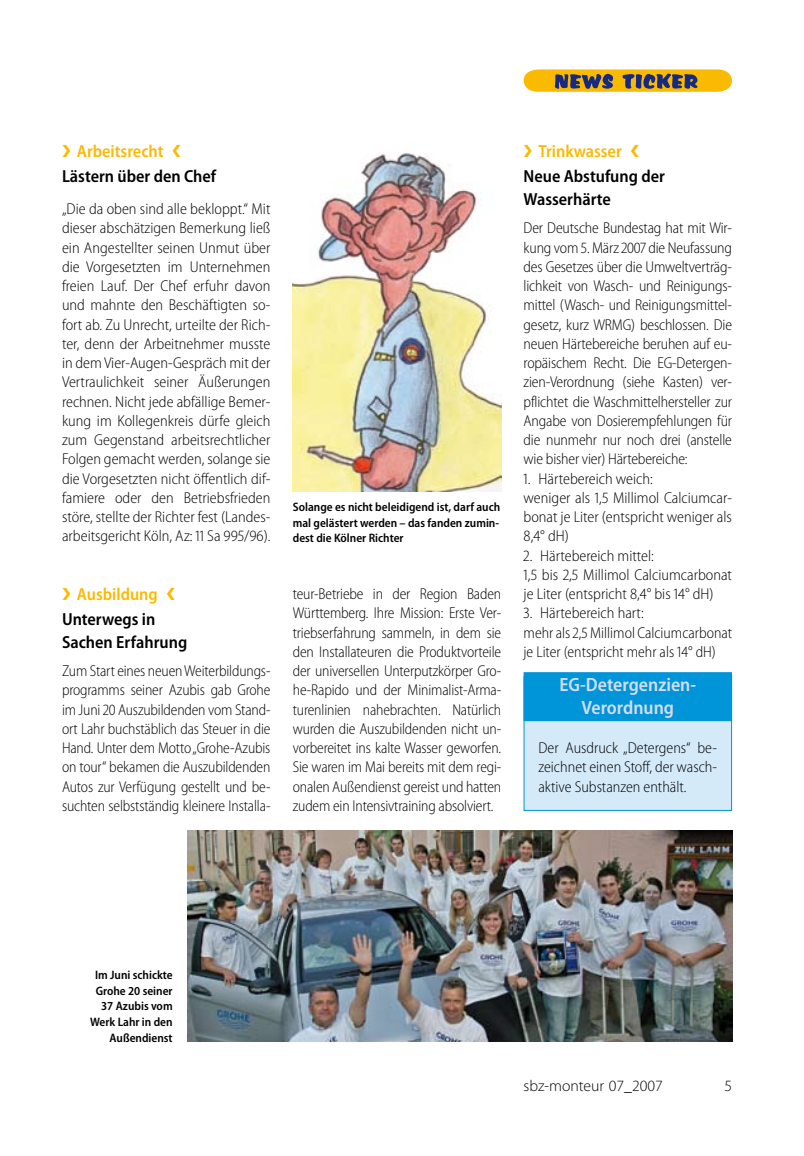
<style>
.page{position:relative;width:804px;height:1156px;background:#fff}
.page>*{position:absolute;margin:0;border:0;box-sizing:border-box;transform-origin:0 0}
.t1{font:600 semi-condensed 19.25px/22.8px "Myriad Pro";color:#d4ddef;text-align:center}
.t2{font:600 semi-condensed 17.5px/25.2px "Myriad Pro";color:#000}
.t3{font:300 semi-condensed 15.75px/19.2px "Myriad Pro";color:#000;text-align:justify}
.t4{font:300 semi-condensed 15.75px/19.2px "Myriad Pro";color:#000;text-align:justify;scale:.96 1}
.t5{font:300 15.75px "Myriad Pro";color:#000}
.t6{font:600 semi-condensed 12.25px/15.8px "Myriad Pro";color:#000;text-align:justify}
.s1{color:#faba00}
</style>
<div class="page">
<svg style="left:523px;top:69px;width:209px;height:23px;background:#bd9731"></svg>
<div style="left:524px;top:676px;width:207px;height:134px;background:#d4eaf8"></div>
<div style="left:523px;top:672px;width:209px;height:49px;background:#0094d8"></div>
<div style="left:523px;top:676px;width:209px;height:135px;border:1px solid #0094d8"></div>
<img style="left:293px;top:153px;width:208px;height:339px">
<img style="left:187px;top:830px;width:545px;height:212px">
<p class="t2" style="left:62px;top:139px;width:156px;text-indent:15px"><span class="s1">Arbeitsrecht</span> <span class="s1">❮<br></span>Lästern über den Chef</p>
<p class="t3" style="left:62px;top:199px;width:210px">„Die da oben sind alle bekloppt.“ Mit dieser abschätzigen Bemerkung ließ ein Angestellter seinen Unmut über die Vorgesetzten im Unternehmen freien Lauf. Der Chef erfuhr davon und mahnte den Beschäftigten so&shy;fort ab. Zu Unrecht, urteilte der Rich&shy;ter, denn der Arbeitnehmer musste in dem Vier-Augen-Gespräch mit der Vertraulichkeit seiner Äußerungen rechnen. Nicht jede abfällige Bemer&shy;kung im Kollegenkreis dürfe gleich zum Gegenstand arbeitsrechtlicher Folgen gemacht werden, solange sie die Vorgesetzten nicht öffentlich dif&shy;famiere oder den Betriebsfrieden störe, stellte der Richter fest (Landes&shy;arbeitsgericht Köln, Az: 11 Sa 995/96).</p>
<p class="t2" style="left:62px;top:581px;width:115px;text-indent:15px"><span class="s1">Ausbildung</span> <span class="s1">❮<br></span>Unterwegs in</p>
<p class="t2" style="left:62px;top:629px;width:127px">Sachen Erfahrung</p>
<p class="t4" style="left:62px;top:661px;width:219px">Zum Start eines neuen Weiterbildungs&shy;programms seiner Azubis gab Grohe im Juni 20 Auszubildenden vom Stand&shy;ort Lahr buchstäblich das Steuer in die Hand. Unter dem Motto „Grohe-Azubis on tour“ bekamen die Auszubildenden Autos zur Verfügung gestellt und be&shy;suchten selbstständig kleinere Installa-</p>
<p class="t6" style="left:293px;top:499px;width:209px">Solange es nicht beleidigend ist, darf auch mal gelästert werden – das fanden zumin&shy;dest die Kölner Richter</p>
<p class="t4" style="left:293px;top:584px;width:219px">teur-Betriebe in der Region Baden Württemberg. Ihre Mission: Erste Ver&shy;triebserfahrung sammeln, in dem sie den Installateuren die Produktvorteile der universellen Unterputzkörper Gro&shy;he-Rapido und der Minimalist-Arma&shy;turenlinien nahebrachten. Natürlich wurden die Auszubildenden nicht un&shy;vorbereitet ins kalte Wasser geworfen.<br>Sie waren im Mai bereits mit dem regi&shy;onalen Außendienst gereist und hatten zudem ein Intensivtraining absolviert.</p>
<p class="t2" style="left:523px;top:139px;width:143px;text-indent:15px"><span class="s1">Trinkwasser</span> <span class="s1">❮<br></span>Neue Abstufung der</p>
<p class="t2" style="left:523px;top:187px;width:89px">Wasserhärte</p>
<p class="t3" style="left:523px;top:219px;width:210px">Der Deutsche Bundestag hat mit Wir&shy;kung vom 5. März 2007 die Neufassung des Gesetzes über die Umweltverträg&shy;lichkeit von Wasch- und Reinigungs&shy;mittel (Wasch- und Reinigungsmittel&shy;gesetz, kurz WRMG) beschlossen. Die neuen Härtebereiche beruhen auf eu&shy;ropäischem Recht. Die EG-Detergen&shy;zien-Verordnung (siehe Kasten) ver&shy;pflichtet die Waschmittelhersteller zur Angabe von Dosierempfehlungen für die nunmehr nur noch drei (anstelle wie bisher vier) Härtebereiche:</p>
<p class="t3" style="left:523px;top:469px;width:210px;text-align:left">1. Härtebereich weich:<br>weniger als 1,5 Millimol Calciumcar&shy;bonat je Liter (entspricht weniger als<br>8,4° dH)</p>
<p class="t3" style="left:523px;top:546px;width:210px;text-align:left">2. Härtebereich mittel:<br>1,5 bis 2,5 Millimol Calciumcarbonat je Liter (entspricht 8,4° bis 14° dH)</p>
<p class="t3" style="left:523px;top:604px;width:210px;text-align:left">3. Härtebereich hart:<br>mehr als 2,5 Millimol Calciumcarbonat je Liter (entspricht mehr als 14° dH)</p>
<p class="t1" style="left:559px;top:674px;width:138px">EG-Detergenzien-<br>Verordnung</p>
<p class="t3" style="left:538px;top:738px;width:180px">Der Ausdruck „Detergens“ be&shy;zeichnet einen Stoff, der wasch&shy;aktive Substanzen enthält.</p>
<p class="t6" style="left:90px;top:967px;width:84px;text-align:right">Im Juni schickte<br>Grohe 20 seiner<br>37 Azubis vom<br>Werk Lahr in den<br>Außendienst</p>
<p class="t5" style="left:523px;top:1076px;width:141px">sbz-monteur 07_2007</p>
</div>
